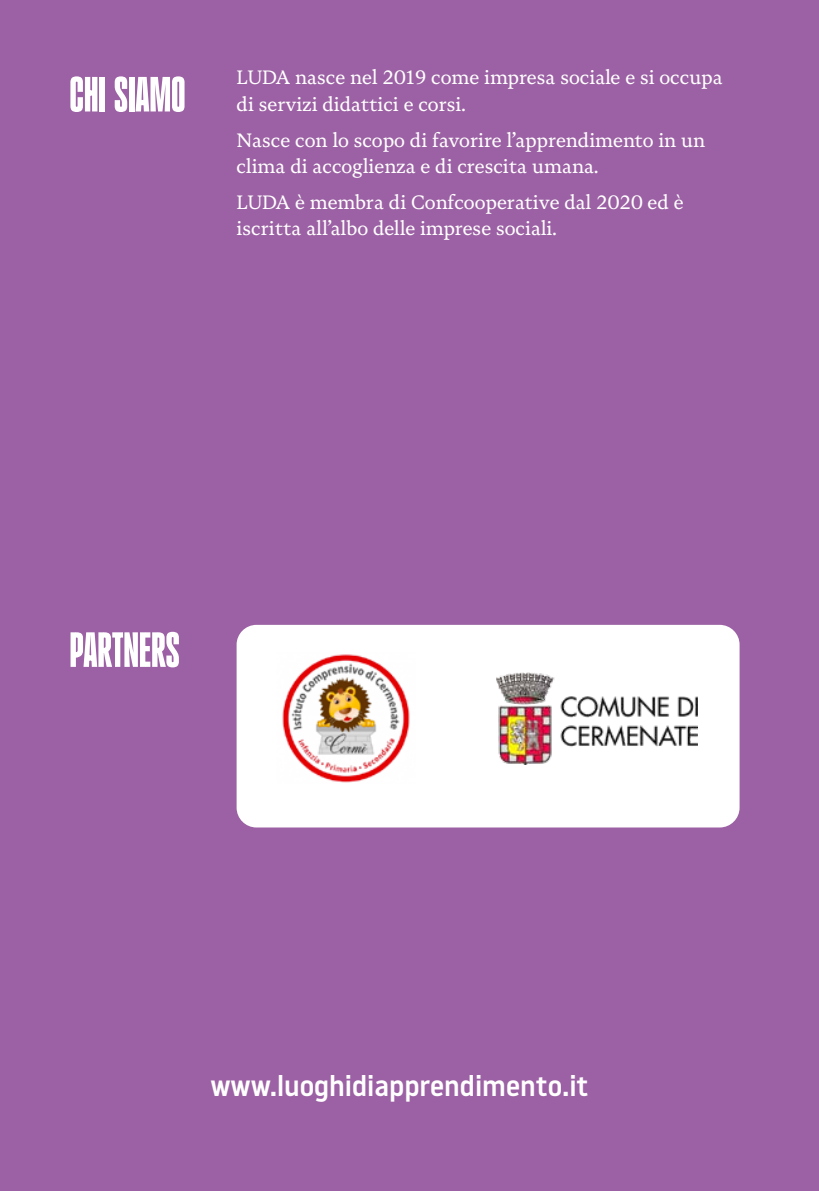
<style>
.page{position:relative;width:819px;height:1191px;background:#9c61a4}
.page>*{position:absolute;margin:0;border:0;box-sizing:border-box;transform-origin:0 0}
.t1{font:52.5px "Gazzetta";color:#fff}
.t2{font:500 28px "Noway";color:#fff}
.t3{font:19.25px/26.2px "Novela";color:#fff}
</style>
<div class="page">
<div style="left:236px;top:625px;width:503px;height:202px;background:#fff;border-radius:20px"></div>
<img style="left:282px;top:654px;width:128px;height:129px">
<img style="left:496px;top:672px;width:201px;height:92px">
<h1 class="t1" style="left:69px;top:68px;width:117px">CHI SIAMO</h1>
<p class="t3" style="left:236px;top:64px;width:488px">LUDA nasce nel 2019 come impresa sociale e si occupa di servizi didattici e corsi.</p>
<p class="t3" style="left:236px;top:127px;width:470px">Nasce con lo scopo di favorire l’apprendimento in un clima di accoglienza e di crescita umana.</p>
<p class="t3" style="left:236px;top:189px;width:448px">LUDA è membra di Confcooperative dal 2020 ed è iscritta all’albo delle imprese sociali.</p>
<h1 class="t1" style="left:69px;top:623px;width:112px">PARTNERS</h1>
<h2 class="t2" style="left:210px;top:1066px;width:380px">www.luoghidiapprendimento.it</h2>
</div>
